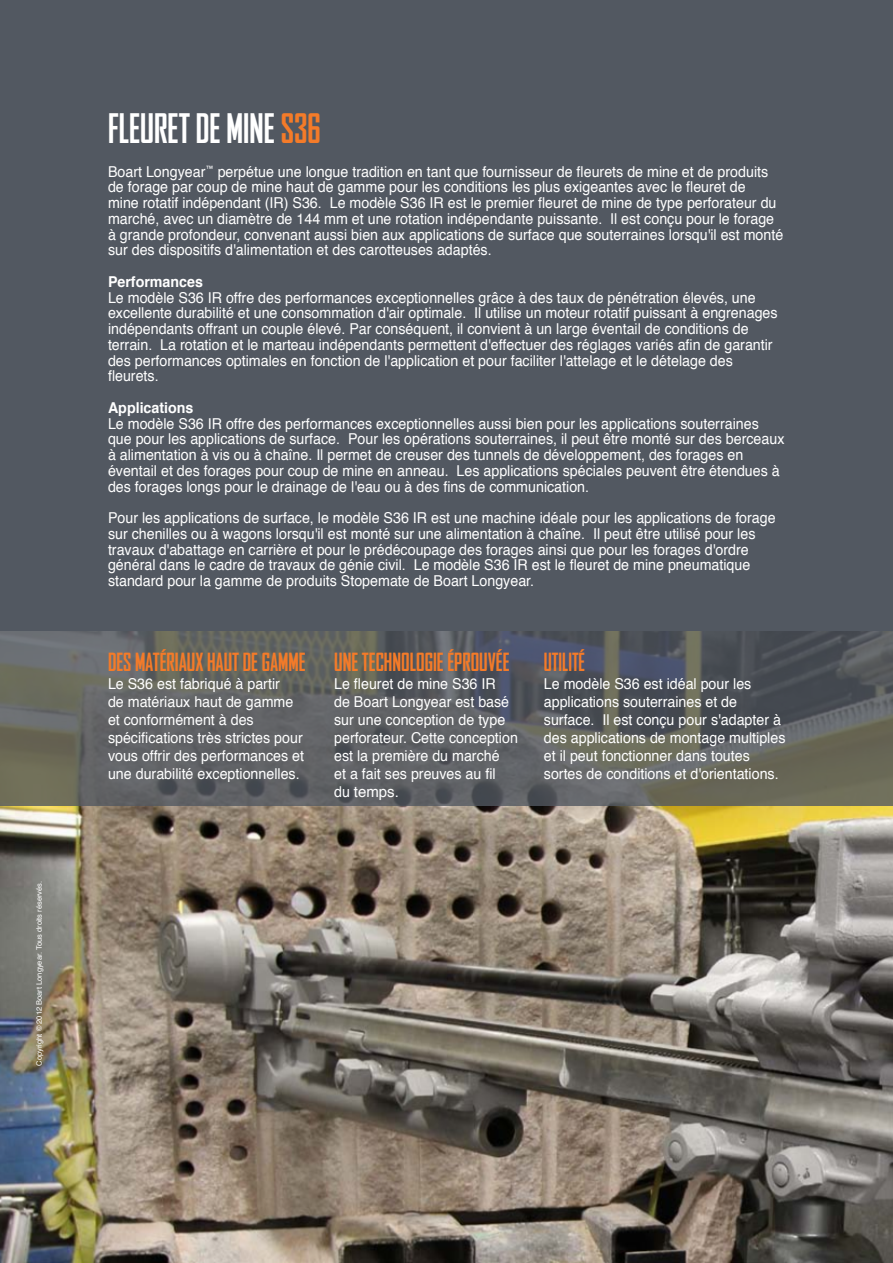
<style>
.page{position:relative;width:893px;height:1263px;background:#fff}
.page>*{position:absolute;margin:0;border:0;box-sizing:border-box;transform-origin:0 0}
.t1{font:700 condensed 39px "Agency FB";color:#fff}
.t2{font:700 condensed 24px "Agency FB";color:#f47b29}
.t3{font:700 condensed 24px "Agency FB";color:#f47b29;scale:.95 1}
.t4{font:15px/15.8px "Helvetica";color:#fff;scale:.95 1}
.t5{font:700 15px "Helvetica";color:#fff;scale:.95 1}
.t6{font:7.5px "Helvetica";color:#fff}
.s1{color:#f47b29}
</style>
<div class="page">
<div style="left:0;top:0;width:893px;height:706px;background:#525861"></div>
<img style="left:0;top:805px;width:893px;height:458px">
<svg style="left:0;top:631px;width:893px;height:174px"></svg>
<p class="t6" style="left:33px;top:1065px;width:186px;rotate:-90deg">Copyright © 2012 Boart Longyear. Tous droits réservés.</p>
<h1 class="t1" style="left:108px;top:105px;width:24px">FLEURET</h1>
<h1 class="t1" style="left:196px;top:105px;width:126px">DE MINE <span class="s1">S36</span></h1>
<p class="t4" style="left:108px;top:164px;width:712px">Boart Longyear<sup>™</sup> perpétue une longue tradition en tant que fournisseur de fleurets de mine et de produits de forage par coup de mine haut de gamme pour les conditions les plus exigeantes avec le fleuret de<br>mine rotatif indépendant (IR) S36. Le modèle S36 IR est le premier fleuret de mine de type perforateur du marché, avec un diamètre de 144 mm et une rotation indépendante puissante. Il est conçu pour le forage à grande profondeur, convenant aussi bien aux applications de surface que souterraines lorsqu'il est monté sur des dispositifs d'alimentation et des carotteuses adaptés.</p>
<p class="t5" style="left:108px;top:270px;width:102px">Performances</p>
<p class="t4" style="left:108px;top:290px;width:706px">Le modèle S36 IR offre des performances exceptionnelles grâce à des taux de pénétration élevés, une excellente durabilité et une consommation d'air optimale. Il utilise un moteur rotatif puissant à engrenages indépendants offrant un couple élevé. Par conséquent, il convient à un large éventail de conditions de terrain. La rotation et le marteau indépendants permettent d'effectuer des réglages variés afin de garantir des performances optimales en fonction de l'application et pour faciliter l'attelage et le dételage des fleurets.</p>
<p class="t5" style="left:108px;top:396px;width:92px">Applications</p>
<p class="t4" style="left:108px;top:416px;width:714px">Le modèle S36 IR offre des performances exceptionnelles aussi bien pour les applications souterraines que pour les applications de surface. Pour les opérations souterraines, il peut être monté sur des berceaux à alimentation à vis ou à chaîne. Il permet de creuser des tunnels de développement, des forages en éventail et des forages pour coup de mine en anneau. Les applications spéciales peuvent être étendues à des forages longs pour le drainage de l'eau ou à des fins de communication.</p>
<p class="t4" style="left:108px;top:510px;width:704px">Pour les applications de surface, le modèle S36 IR est une machine idéale pour les applications de forage sur chenilles ou à wagons lorsqu'il est monté sur une alimentation à chaîne. Il peut être utilisé pour les travaux d'abattage en carrière et pour le prédécoupage des forages ainsi que pour les forages d'ordre général dans le cadre de travaux de génie civil. Le modèle S36 IR est le fleuret de mine pneumatique standard pour la gamme de produits Stopemate de Boart Longyear.</p>
<h2 class="t2" style="left:108px;top:648px;width:180px">DES MATÉRIAUX HAUT DE GAMME</h2>
<p class="t4" style="left:108px;top:675px;width:208px;line-height:18px">Le S36 est fabriqué à partir<br>de matériaux haut de gamme et conformément à des spécifications très strictes pour vous offrir des performances et une durabilité exceptionnelles.</p>
<h2 class="t2" style="left:334px;top:648px;width:176px">UNE TECHNOLOGIE ÉPROUVÉE</h2>
<p class="t4" style="left:334px;top:675px;width:195px;line-height:18px">Le fleuret de mine S36 IR<br>de Boart Longyear est basé sur une conception de type perforateur. Cette conception est la première du marché<br>et a fait ses preuves au fil<br>du temps.</p>
<h2 class="t3" style="left:544px;top:648px;width:44px">UTILITÉ</h2>
<p class="t4" style="left:544px;top:675px;width:256px;line-height:18px">Le modèle S36 est idéal pour les applications souterraines et de surface. Il est conçu pour s'adapter à des applications de montage multiples et il peut fonctionner dans toutes sortes de conditions et d'orientations.</p>
</div>
